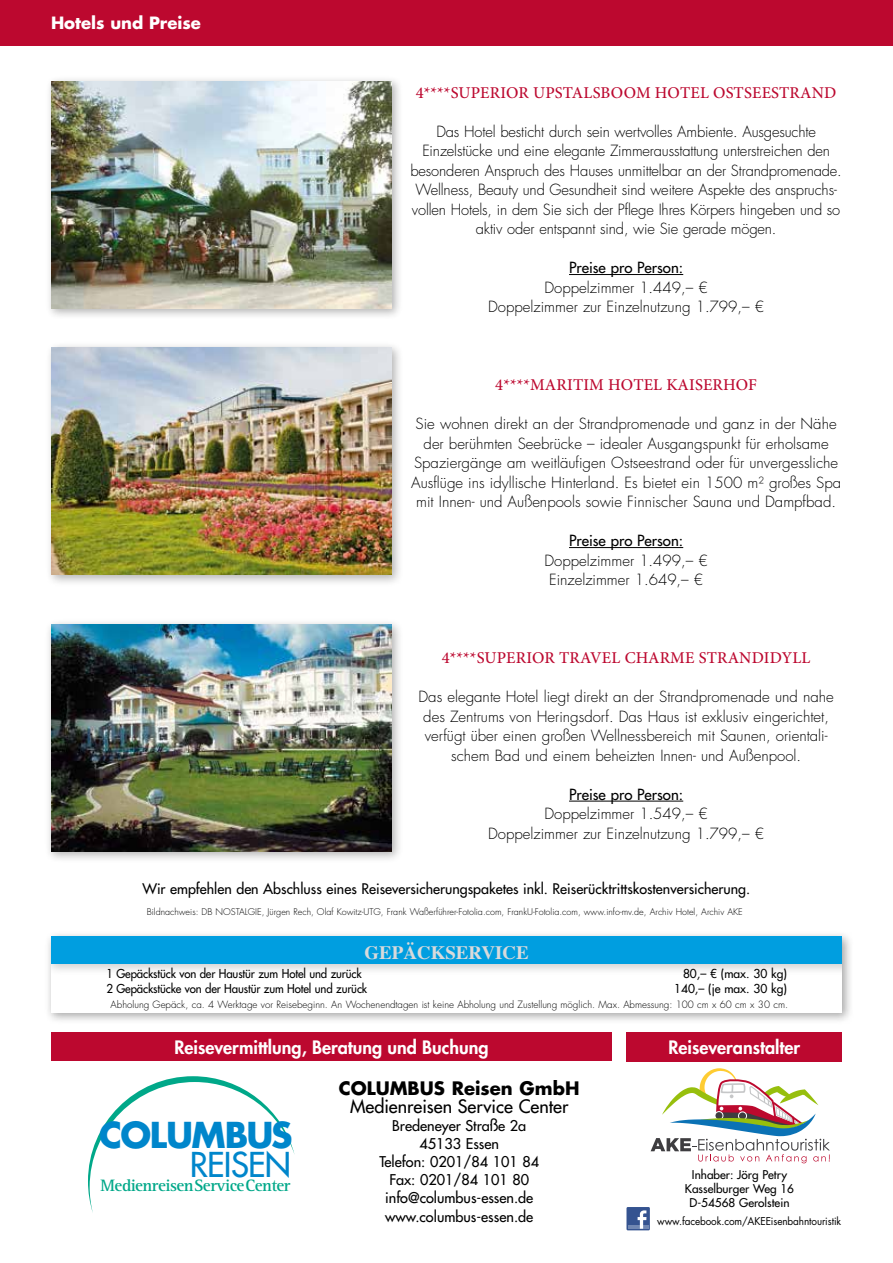
<style>
.page{position:relative;width:893px;height:1263px;background:#fff}
.page>*{position:absolute;margin:0;border:0;box-sizing:border-box;transform-origin:0 0}
.t1{font:700 34.8px "Futura";letter-spacing:-.05em;color:#0086cb}
.t2{font:33.3px "Futura";letter-spacing:-.02em;color:#0086cb}
.t3{font:700 18.9px "Times";color:#d9dadb}
.t4{font:800 18px "Futura Std";color:#fff}
.t5{font:500 18px "Futura Std";color:#000}
.t6{font:700 18px "Futura Std";color:#000}
.t7{font:700 17.1px "Rotis Serif";letter-spacing:-.03em;color:#00a889}
.t8{font:500 16.5px "Minion Pro";letter-spacing:.01em;color:#bc082f}
.t9{font:700 16.5px "Futura Std";color:#fff}
.t10{font:300 15px/19.5px "Futura Std";color:#000;text-align:center}
.t11{font:500 15px "Futura Std";color:#000}
.t12{font:500 14.4px/18px "Futura Std";color:#000;text-align:center}
.t13{font:500 14.25px "Futura Std";color:#000}
.t14{font:500 12px "Futura Std";letter-spacing:-.01em;color:#000;scale:.95 1}
.t15{font:500 12px "Futura Std";letter-spacing:-.01em;color:#000}
.t16{font:500 11.85px/14.1px "Futura Std";color:#000;text-align:center}
.t17{font:10.5px "Futura Std";letter-spacing:-.01em;color:#000;scale:.95 1}
.t18{font:300 9.75px "Futura Std";color:#000}
.t19{font:300 9px "Futura Std";color:#000}
</style>
<div class="page">
<div style="left:0;top:0;width:893px;height:45px;background:#bc082f"></div>
<hr style="left:569px;top:274px;width:114px;height:1px;background:#000">
<div style="left:45px;top:76px;width:358px;height:244px;background:#000;opacity:.3"></div>
<img style="left:51px;top:81px;width:340px;height:228px">
<hr style="left:569px;top:801px;width:114px;height:1px;background:#000">
<div style="left:45px;top:618px;width:358px;height:246px;background:#000;opacity:.3"></div>
<img style="left:51px;top:624px;width:340px;height:228px">
<hr style="left:569px;top:547px;width:114px;height:1px;background:#000">
<div style="left:45px;top:341px;width:358px;height:246px;background:#000;opacity:.3"></div>
<img style="left:51px;top:347px;width:340px;height:227px">
<div style="left:51px;top:1033px;width:561px;height:28px;background:#bc082f"></div>
<div style="left:626px;top:1032px;width:216px;height:30px;background:#bc082f"></div>
<svg style="left:651px;top:1068px;width:179px;height:95px"></svg>
<div style="left:626px;top:1207px;width:24px;height:23px;background:#355390"></div>
<hr style="left:628px;top:1225px;width:20px;height:4px;background:#7187b2">
<svg style="left:638px;top:1210px;width:8px;height:19px"></svg>
<svg style="left:88px;top:1076px;width:207px;height:137px"></svg>
<div style="left:44px;top:930px;width:810px;height:95px;background:#000;opacity:.35"></div>
<div style="left:51px;top:936px;width:791px;height:77px;background:#fff"></div>
<div style="left:51px;top:936px;width:791px;height:40px;background:#000;opacity:.2"></div>
<div style="left:51px;top:936px;width:791px;height:28px;background:#009ee0"></div>
<p class="t9" style="left:51px;top:12px;width:151px">Hotels und Preise</p>
<p class="t8" style="left:416px;top:81px;width:422px">4****SUPERIOR UPSTALSBOOM HOTEL OSTSEESTRAND</p>
<p class="t10" style="left:410px;top:122px;width:433px">Das Hotel besticht durch sein wertvolles Ambiente. Ausgesuchte Einzelstücke und eine elegante Zimmerausstattung unterstreichen den besonderen Anspruch des Hauses unmittelbar an der Strandpromenade.<br>Wellness, Beauty und Gesundheit sind weitere Aspekte des anspruchs&shy;vollen Hotels, in dem Sie sich der Pflege Ihres Körpers hingeben und so aktiv oder entspannt sind, wie Sie gerade mögen.</p>
<p class="t11" style="left:569px;top:258px;width:116px">Preise pro Person:</p>
<p class="t10" style="left:488px;top:278px;width:277px">Doppelzimmer 1.449,– €<br>Doppelzimmer zur Einzelnutzung 1.799,– €</p>
<p class="t8" style="left:495px;top:374px;width:263px">4****MARITIM HOTEL KAISERHOF</p>
<p class="t10" style="left:411px;top:414px;width:432px">Sie wohnen direkt an der Strandpromenade und ganz in der Nähe der berühmten Seebrücke – idealer Ausgangspunkt für erholsame Spaziergänge am weitläufigen Ostseestrand oder für unvergessliche Ausflüge ins idyllische Hinterland. Es bietet ein 1500 m² großes Spa mit Innen- und Außenpools sowie Finnischer Sauna und Dampfbad.</p>
<p class="t11" style="left:569px;top:531px;width:116px">Preise pro Person:</p>
<p class="t10" style="left:544px;top:551px;width:165px">Doppelzimmer 1.499,– €<br>Einzelzimmer 1.649,– €</p>
<p class="t8" style="left:442px;top:647px;width:370px">4****SUPERIOR TRAVEL CHARME STRANDIDYLL</p>
<p class="t10" style="left:419px;top:687px;width:417px">Das elegante Hotel liegt direkt an der Strandpromenade und nahe des Zentrums von Heringsdorf. Das Haus ist exklusiv eingerichtet, verfügt über einen großen Wellnessbereich mit Saunen, orientali&shy;schem Bad und einem beheizten Innen- und Außenpool.</p>
<p class="t11" style="left:569px;top:785px;width:116px">Preise pro Person:</p>
<p class="t10" style="left:488px;top:804px;width:277px">Doppelzimmer 1.549,– €<br>Doppelzimmer zur Einzelnutzung 1.799,– €</p>
<p class="t13" style="left:142px;top:880px;width:609px">Wir empfehlen den Abschluss eines Reiseversicherungspaketes inkl. Reiserücktrittskostenversicherung.</p>
<p class="t19" style="left:147px;top:906px;width:598px">Bildnachweis: DB NOSTALGIE, Jürgen Rech, Olaf Kowitz-UTG, Frank Waßerführer-Fotolia.com, FrankU-Fotolia.com, www.info-mv.de, Archiv Hotel, Archiv AKE</p>
<p class="t3" style="left:364px;top:934px;width:166px">GEPÄCKSERVICE</p>
<p class="t14" style="left:106px;top:966px;width:270px">1 Gepäckstück von der Haustür zum Hotel und zurück</p>
<p class="t15" style="left:683px;top:966px;width:105px">80,– € (max. 30 kg)</p>
<p class="t14" style="left:106px;top:981px;width:276px">2 Gepäckstücke von der Haustür zum Hotel und zurück</p>
<p class="t15" style="left:674px;top:981px;width:114px">140,– (je max. 30 kg)</p>
<p class="t18" style="left:111px;top:998px;width:679px">Abholung Gepäck, ca. 4 Werktage vor Reisebeginn. An Wochenendtagen ist keine Abholung und Zustellung möglich. Max. Abmessung: 100 cm x 60 cm x 30 cm.</p>
<p class="t4" style="left:174px;top:1036px;width:316px">Reisevermittlung, Beratung und Buchung</p>
<p class="t4" style="left:668px;top:1036px;width:133px">Reiseveranstalter</p>
<h1 class="t1" style="left:99px;top:1111px;width:195px">COLUMBUS</h1>
<h2 class="t2" style="left:190px;top:1143px;width:103px">REISEN</h2>
<p class="t7" style="left:101px;top:1175px;width:192px">MedienreisenServiceCenter</p>
<p class="t6" style="left:339px;top:1076px;width:242px">COLUMBUS Reisen GmbH</p>
<p class="t5" style="left:350px;top:1095px;width:220px">Medienreisen Service Center</p>
<p class="t12" style="left:379px;top:1117px;width:161px">Bredeneyer Straße 2a<br>45133 Essen<br>Telefon: 0201/84 101 84<br>Fax: 0201/84 101 80 info@columbus-essen.de www.columbus-essen.de</p>
<p class="t16" style="left:685px;top:1167px;width:111px">Inhaber: Jörg Petry<br>Kasselburger Weg 16<br>D-54568 Gerolstein</p>
<p class="t17" style="left:657px;top:1214px;width:195px">www.facebook.com/AKEEisenbahntouristik</p>
</div>
